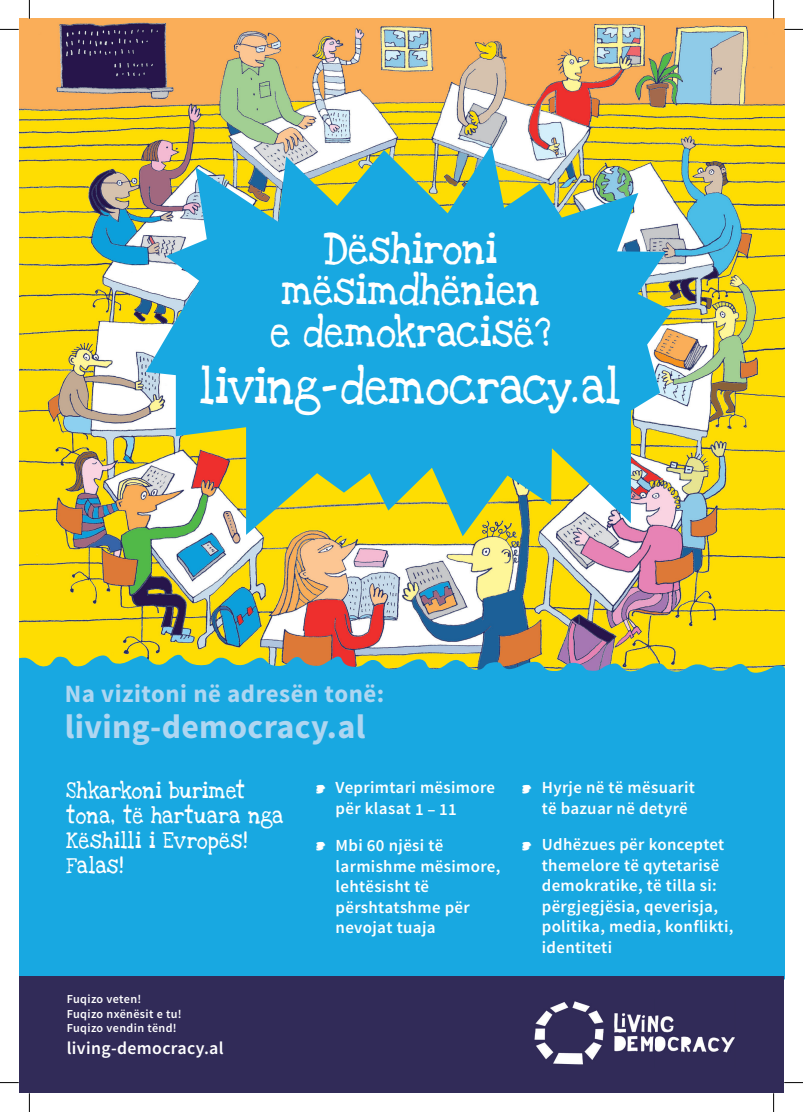
<style>
.page{position:relative;width:803px;height:1112px;background:#fff}
.page>*{position:absolute;margin:0;border:0;box-sizing:border-box;transform-origin:0 0}
.t1{font:38.25px "Edo";color:#fff}
.t2{font:37.12px "Love Ya Like A Sister Solid";letter-spacing:.01em;color:#fff;scale:.9 1}
.t3{font:700 33.75px "Source Sans Pro";letter-spacing:.01em;color:#afd6f1}
.t4{font:31.5px/41.8px "Love Ya Like A Sister Solid";letter-spacing:.02em;color:#fff;text-align:center;scale:.9 1}
.t5{font:700 24.88px "Source Sans Pro";letter-spacing:.02em;color:#afd6f1}
.t6{font:600 17.75px "Source Sans Pro";letter-spacing:.02em;color:#fff}
.t7{font:600 16.88px/20.5px "Source Sans Pro";letter-spacing:.02em;color:#fff}
.t8{font:16.88px/24.9px "Love Ya Like A Sister Solid";letter-spacing:.04em;color:#fff;scale:.9 1}
.t9{font:600 12.12px/14.8px "Source Sans Pro";letter-spacing:.03em;color:#fff}
</style>
<div class="page">
<img style="left:20px;top:19px;width:764px;height:634px">
<svg style="left:146px;top:145px;width:526px;height:391px;background:#5bb4bd"></svg>
<div style="left:20px;top:653px;width:764px;height:323px;background:#18a8e1"></div>
<div style="left:20px;top:976px;width:764px;height:116px;background:#312b58"></div>
<img style="left:534px;top:1001px;width:201px;height:64px">
<svg style="left:0;top:29px;width:19px;height:1px"></svg>
<svg style="left:784px;top:29px;width:19px;height:1px"></svg>
<svg style="left:0;top:1082px;width:19px;height:1px"></svg>
<svg style="left:784px;top:1082px;width:19px;height:1px"></svg>
<svg style="left:29px;top:0;width:1px;height:19px"></svg>
<svg style="left:29px;top:1092px;width:1px;height:19px"></svg>
<svg style="left:773px;top:0;width:1px;height:19px"></svg>
<svg style="left:773px;top:1092px;width:1px;height:19px"></svg>
<h3 class="t4" style="left:270px;top:229px;width:312px">Dëshironi mësimdhënien e demokracisë?</h3>
<h2 class="t2" style="left:200px;top:355px;width:469px">living-democracy.al</h2>
<h3 class="t5" style="left:65px;top:678px;width:321px">Na vizitoni në adresën tonë:</h3>
<h3 class="t3" style="left:65px;top:705px;width:302px">living-democracy.al</h3>
<p class="t8" style="left:66px;top:778px;width:243px">Shkarkoni burimet tona, të hartuara nga<br>Këshilli i Evropës!<br>Falas!</p>
<p class="t9" style="left:67px;top:991px;width:117px">Fuqizo veten!<br>Fuqizo nxënësit e tu!<br>Fuqizo vendin tënd!</p>
<p class="t6" style="left:67px;top:1036px;width:158px">living-democracy.al</p>
<h1 class="t1" style="left:314px;top:760px;width:15px">.</h1>
<p class="t7" style="left:336px;top:777px;width:161px">Veprimtari mësimore për klasat 1 – 11</p>
<h1 class="t1" style="left:314px;top:817px;width:15px">.</h1>
<p class="t7" style="left:336px;top:835px;width:166px">Mbi 60 njësi të larmishme mësimore, lehtësisht të përshtatshme për nevojat tuaja</p>
<h1 class="t1" style="left:520px;top:760px;width:15px">.</h1>
<p class="t7" style="left:542px;top:777px;width:155px">Hyrje në të mësuarit të bazuar në detyrë</p>
<h1 class="t1" style="left:520px;top:817px;width:15px">.</h1>
<p class="t7" style="left:542px;top:834px;width:193px">Udhëzues për konceptet themelore të qytetarisë demokratike, të tilla si: përgjegjësia, qeverisja, politika, media, konflikti, identiteti</p>
</div>
